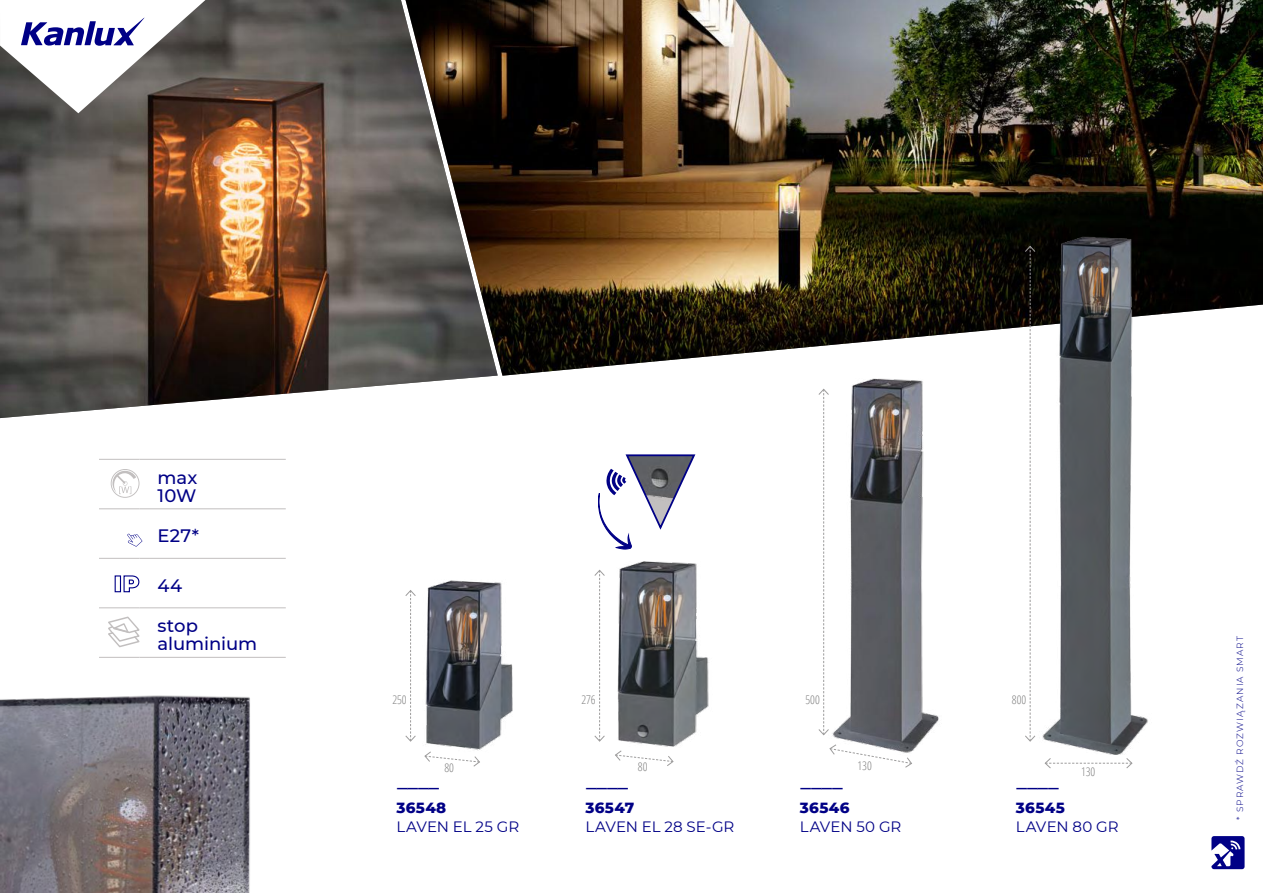
<style>
.page{position:relative;width:1263px;height:893px;background:#fff}
.page>*{position:absolute;margin:0;border:0;box-sizing:border-box;transform-origin:0 0}
.t1{font:500 18px/18px "Montserrat";letter-spacing:-.005em;color:#000086}
.t2{font:15px "Montserrat";color:#000086}
.t3{font:800 15px "Montserrat";letter-spacing:.025em;color:#000086}
.t4{font:700 15px "Montserrat";color:#000086}
.t5{font:300 condensed 12px "Open Sans";color:#808080}
.t6{font:300 9px "Montserrat";letter-spacing:.115em;color:#000086}
</style>
<div class="page">
<img style="left:0;top:0;width:492px;height:418px">
<img style="left:405px;top:0;width:858px;height:376px">
<svg style="left:0;top:0;width:205px;height:113px"></svg>
<img style="left:425px;top:580px;width:88px;height:171px">
<svg style="left:405px;top:590px;width:11px;height:152px"></svg>
<svg style="left:424px;top:751px;width:56px;height:16px"></svg>
<img style="left:617px;top:549px;width:92px;height:198px">
<svg style="left:594px;top:569px;width:11px;height:173px"></svg>
<svg style="left:615px;top:750px;width:59px;height:16px"></svg>
<img style="left:801px;top:307px;width:157px;height:444px">
<svg style="left:818px;top:388px;width:11px;height:348px"></svg>
<svg style="left:829px;top:744px;width:83px;height:24px"></svg>
<img style="left:1017px;top:232px;width:157px;height:523px">
<svg style="left:1024px;top:245px;width:12px;height:497px"></svg>
<svg style="left:1044px;top:758px;width:89px;height:11px"></svg>
<img style="left:0;top:695px;width:250px;height:198px">
<svg style="left:598px;top:454px;width:98px;height:95px"></svg>
<hr style="left:99px;top:459px;width:41px;height:1px;background:#c2bfbf">
<hr style="left:140px;top:459px;width:146px;height:1px;background:#c2bfbf">
<hr style="left:99px;top:509px;width:41px;height:1px;background:#c2bfbf">
<hr style="left:140px;top:509px;width:146px;height:1px;background:#c2bfbf">
<hr style="left:99px;top:558px;width:41px;height:1px;background:#c2bfbf">
<hr style="left:140px;top:558px;width:146px;height:1px;background:#c2bfbf">
<hr style="left:99px;top:608px;width:41px;height:1px;background:#c2bfbf">
<hr style="left:140px;top:608px;width:146px;height:1px;background:#c2bfbf">
<hr style="left:99px;top:657px;width:41px;height:1px;background:#c2bfbf">
<hr style="left:140px;top:657px;width:146px;height:1px;background:#c2bfbf">
<svg style="left:111px;top:469px;width:29px;height:29px"></svg>
<div style="left:115px;top:575px;width:6px;height:17px;border:1px solid #000086"></div>
<svg style="left:123px;top:575px;width:17px;height:18px"></svg>
<svg style="left:108px;top:616px;width:32px;height:32px"></svg>
<svg style="left:127px;top:534px;width:15px;height:13px"></svg>
<svg style="left:1211px;top:836px;width:33px;height:33px"></svg>
<p class="t1" style="left:158px;top:468px;width:41px">max<br>10W</p>
<p class="t1" style="left:158px;top:526px;width:43px">E27*</p>
<p class="t1" style="left:158px;top:576px;width:26px">44</p>
<p class="t1" style="left:158px;top:616px;width:101px">stop aluminium</p>
<p class="t5" style="left:392px;top:692px;width:16px">250</p>
<p class="t5" style="left:581px;top:692px;width:16px">276</p>
<p class="t5" style="left:805px;top:692px;width:16px">500</p>
<p class="t5" style="left:1012px;top:692px;width:16px">800</p>
<p class="t5" style="left:444px;top:759px;width:11px">80</p>
<p class="t5" style="left:638px;top:758px;width:11px">80</p>
<p class="t5" style="left:857px;top:757px;width:16px">130</p>
<p class="t5" style="left:1081px;top:764px;width:16px">130</p>
<p class="t4" style="left:396px;top:778px;width:47px">̶̶̶̶</p>
<p class="t3" style="left:396px;top:797px;width:51px">36548</p>
<p class="t2" style="left:396px;top:817px;width:124px">LAVEN EL 25 GR</p>
<p class="t4" style="left:585px;top:778px;width:47px">̶̶̶̶</p>
<p class="t3" style="left:585px;top:797px;width:50px">36547</p>
<p class="t2" style="left:585px;top:817px;width:151px">LAVEN EL 28 SE-GR</p>
<p class="t4" style="left:800px;top:778px;width:47px">̶̶̶̶</p>
<p class="t3" style="left:800px;top:797px;width:51px">36546</p>
<p class="t2" style="left:800px;top:817px;width:103px">LAVEN 50 GR</p>
<p class="t4" style="left:1016px;top:778px;width:47px">̶̶̶̶</p>
<p class="t3" style="left:1016px;top:797px;width:50px">36545</p>
<p class="t2" style="left:1016px;top:817px;width:104px">LAVEN 80 GR</p>
<p class="t6" style="left:1234px;top:820px;width:185px;rotate:-90deg">* SPRAWDŹ ROZWIĄZANIA SMART</p>
</div>
